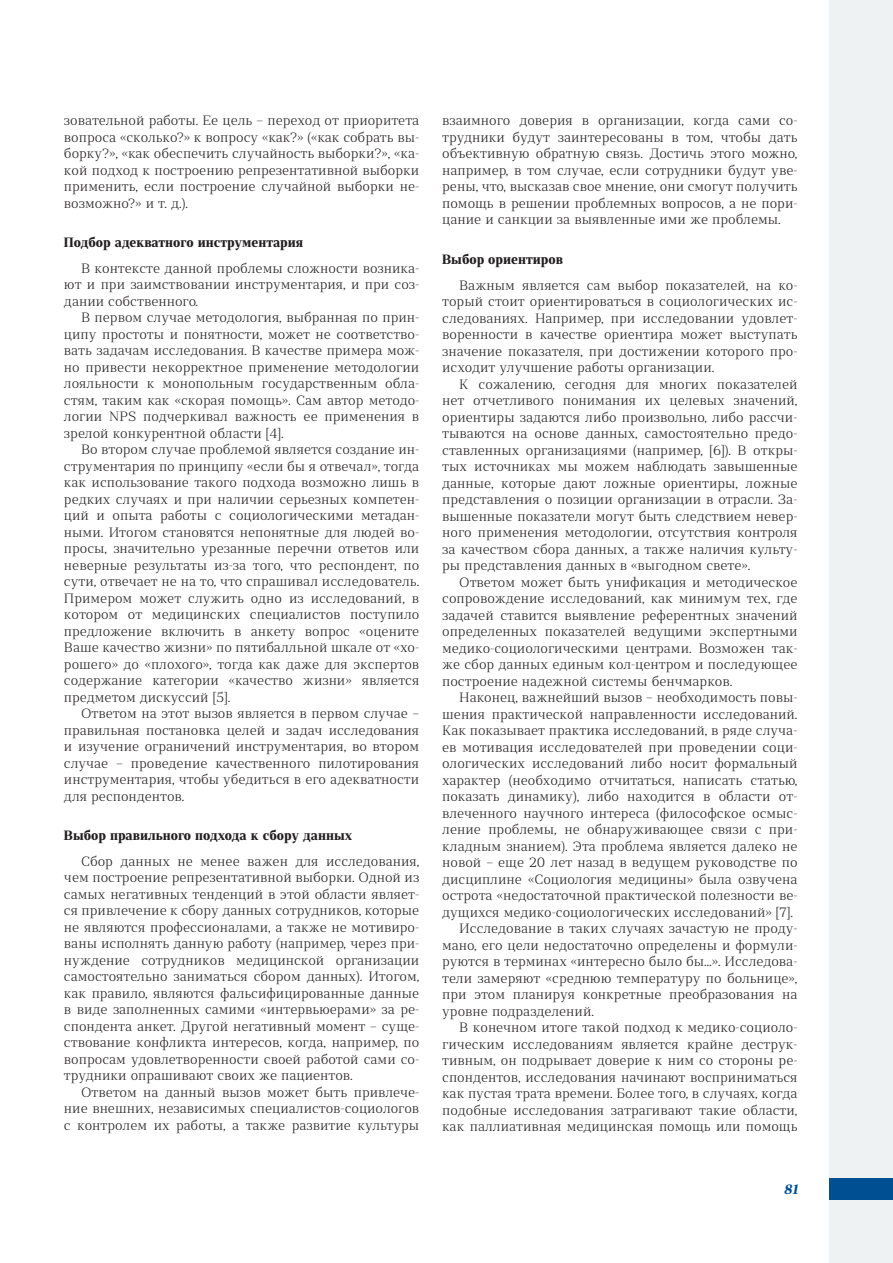
<style>
.page{position:relative;width:893px;height:1263px;background:#fff}
.page>*{position:absolute;margin:0;border:0;box-sizing:border-box;transform-origin:0 0}
.t1{font:300 13.5px/16.5px "Rolleston Display";color:#231f20;text-align:justify}
.t2{font:700 13.5px "Rolleston Display";color:#231f20}
.t3{font:italic 700 13.5px "Rolleston Display";color:#004f92}
</style>
<div class="page">
<div style="left:830px;top:0;width:63px;height:1263px;background:#eff2f3"></div>
<div style="left:830px;top:1179px;width:63px;height:21px;background:#004f92"></div>
<p class="t1" style="left:64px;top:112px;width:357px">зовательной работы. Ее цель – переход от приоритета вопроса «сколько?» к вопросу «как?» («как собрать вы&shy;борку?», «как обеспечить случайность выборки?», «ка&shy;кой подход к построению репрезентативной выборки применить, если построение случайной выборки не&shy;возможно?» и т. д.).</p>
<p class="t2" style="left:64px;top:234px;width:241px">Подбор адекватного инструментария</p>
<p class="t1" style="left:64px;top:260px;width:357px;text-indent:17px">В контексте данной проблемы сложности возника&shy;ют и при заимствовании инструментария, и при соз&shy;дании собственного.</p>
<p class="t1" style="left:64px;top:309px;width:357px;text-indent:17px">В первом случае методология, выбранная по прин&shy;ципу простоты и понятности, может не соответство&shy;вать задачам исследования. В качестве примера мож&shy;но привести некорректное применение методологии лояльности к монопольным государственным обла&shy;стям, таким как «скорая помощь». Сам автор методо&shy;логии NPS подчеркивал важность ее применения в зрелой конкурентной области [4].</p>
<p class="t1" style="left:64px;top:441px;width:357px;text-indent:17px">Во втором случае проблемой является создание ин&shy;струментария по принципу «если бы я отвечал», тогда как использование такого подхода возможно лишь в редких случаях и при наличии серьезных компетен&shy;ций и опыта работы с социологическими метадан&shy;ными. Итогом становятся непонятные для людей во&shy;просы, значительно урезанные перечни ответов или неверные результаты из-за того, что респондент, по сути, отвечает не на то, что спрашивал исследователь.<br>Примером может служить одно из исследований, в котором от медицинских специалистов поступило предложение включить в анкету вопрос «оцените Ваше качество жизни» по пятибалльной шкале от «хо&shy;рошего» до «плохого», тогда как даже для экспертов содержание категории «качество жизни» является предметом дискуссий [5].</p>
<p class="t1" style="left:64px;top:705px;width:357px;text-indent:17px">Ответом на этот вызов является в первом случае – правильная постановка целей и задач исследования и изучение ограничений инструментария, во втором случае – проведение качественного пилотирования инструментария, чтобы убедиться в его адекватности для респондентов.</p>
<p class="t2" style="left:64px;top:827px;width:290px">Выбор правильного подхода к сбору данных</p>
<p class="t1" style="left:64px;top:853px;width:357px;text-indent:17px">Сбор данных не менее важен для исследования, чем построение репрезентативной выборки. Одной из самых негативных тенденций в этой области являет&shy;ся привлечение к сбору данных сотрудников, которые не являются профессионалами, а также не мотивиро&shy;ваны исполнять данную работу (например, через при&shy;нуждение сотрудников медицинской организации самостоятельно заниматься сбором данных). Итогом, как правило, являются фальсифицированные данные в виде заполненных самими «интервьюерами» за ре&shy;спондента анкет. Другой негативный момент – суще&shy;ствование конфликта интересов, когда, например, по вопросам удовлетворенности своей работой сами со&shy;трудники опрашивают своих же пациентов.</p>
<p class="t1" style="left:64px;top:1084px;width:357px;text-indent:17px">Ответом на данный вызов может быть привлече&shy;ние внешних, независимых специалистов-социологов с контролем их работы, а также развитие культуры</p>
<p class="t1" style="left:442px;top:112px;width:357px">взаимного доверия в организации, когда сами со&shy;трудники будут заинтересованы в том, чтобы дать объективную обратную связь. Достичь этого можно, например, в том случае, если сотрудники будут уве&shy;рены, что, высказав свое мнение, они смогут получить помощь в решении проблемных вопросов, а не пори&shy;цание и санкции за выявленные ими же проблемы.</p>
<p class="t2" style="left:442px;top:251px;width:122px">Выбор ориентиров</p>
<p class="t1" style="left:442px;top:277px;width:357px;text-indent:17px">Важным является сам выбор показателей, на ко&shy;торый стоит ориентироваться в социологических ис&shy;следованиях. Например, при исследовании удовлет&shy;воренности в качестве ориентира может выступать значение показателя, при достижении которого про&shy;исходит улучшение работы организации.</p>
<p class="t1" style="left:442px;top:376px;width:357px;text-indent:17px">К сожалению, сегодня для многих показателей нет отчетливого понимания их целевых значений, ориентиры задаются либо произвольно, либо рассчи&shy;тываются на основе данных, самостоятельно предо&shy;ставленных организациями (например, [6]). В откры&shy;тых источниках мы можем наблюдать завышенные данные, которые дают ложные ориентиры, ложные представления о позиции организации в отрасли. За&shy;вышенные показатели могут быть следствием невер&shy;ного применения методологии, отсутствия контроля за качеством сбора данных, а также наличия культу&shy;ры представления данных в «выгодном свете».</p>
<p class="t1" style="left:442px;top:574px;width:357px;text-indent:17px">Ответом может быть унификация и методическое сопровождение исследований, как минимум тех, где задачей ставится выявление референтных значений определенных показателей ведущими экспертными медико-социологическими центрами. Возможен так&shy;же сбор данных единым кол-центром и последующее построение надежной системы бенчмарков.</p>
<p class="t1" style="left:442px;top:689px;width:357px;text-indent:17px">Наконец, важнейший вызов – необходимость повы&shy;шения практической направленности исследований.<br>Как показывает практика исследований, в ряде случа&shy;ев мотивация исследователей при проведении соци&shy;ологических исследований либо носит формальный характер (необходимо отчитаться, написать статью, показать динамику), либо находится в области от&shy;влеченного научного интереса (философское осмыс&shy;ление проблемы, не обнаруживающее связи с при&shy;кладным знанием). Эта проблема является далеко не новой – еще 20 лет назад в ведущем руководстве по дисциплине «Социология медицины» была озвучена острота «недостаточной практической полезности ве&shy;дущихся медико-социологических исследований» [7].</p>
<p class="t1" style="left:442px;top:920px;width:357px;text-indent:17px">Исследование в таких случаях зачастую не проду&shy;мано, его цели недостаточно определены и формули&shy;руются в терминах «интересно было бы…». Исследова&shy;тели замеряют «среднюю температуру по больнице», при этом планируя конкретные преобразования на уровне подразделений.</p>
<p class="t1" style="left:442px;top:1019px;width:357px;text-indent:17px">В конечном итоге такой подход к медико-социоло&shy;гическим исследованиям является крайне деструк&shy;тивным, он подрывает доверие к ним со стороны ре&shy;спондентов, исследования начинают восприниматься как пустая трата времени. Более того, в случаях, когда подобные исследования затрагивают такие области, как паллиативная медицинская помощь или помощь</p>
<p class="t3" style="left:785px;top:1180px;width:15px">81</p>
</div>
